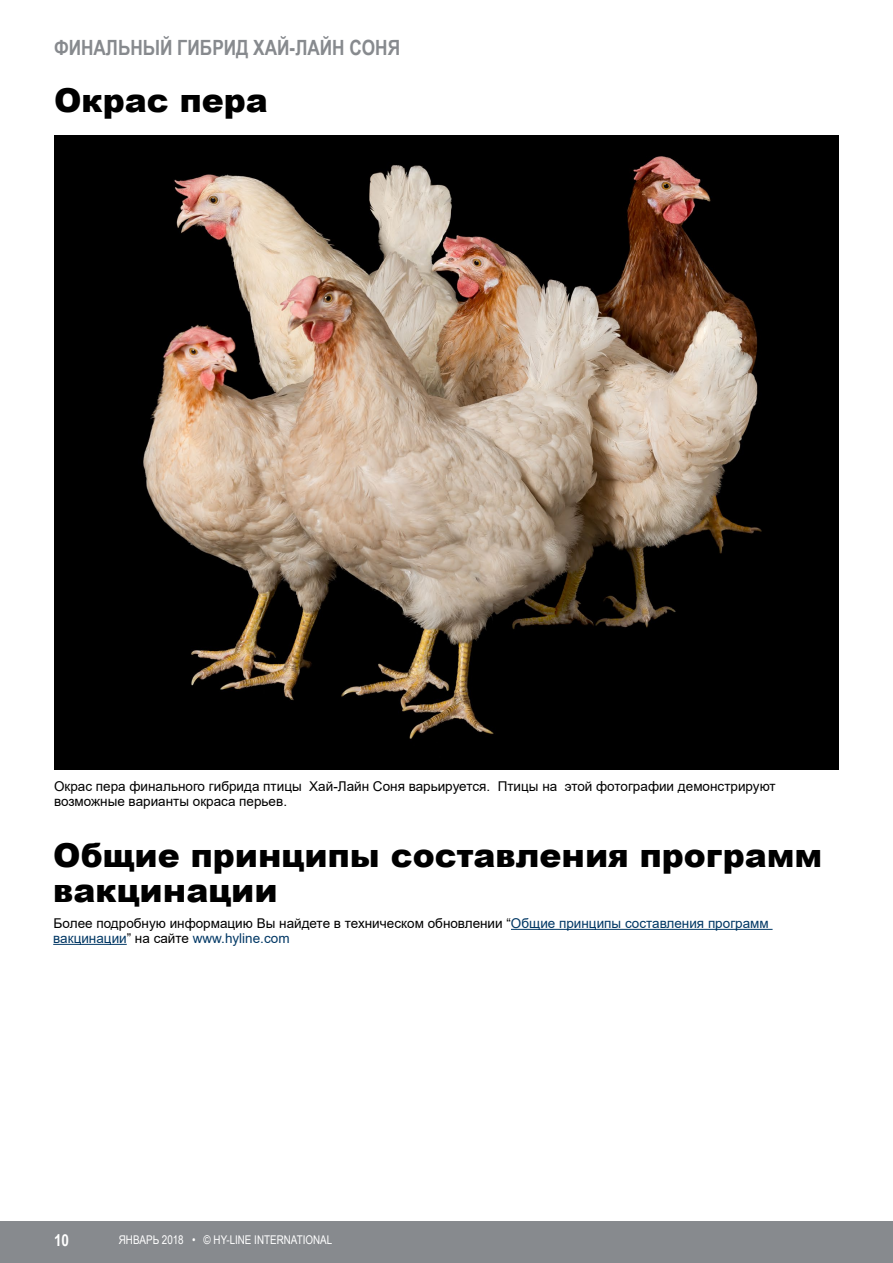
<style>
.page{position:relative;width:893px;height:1263px;background:#fff}
.page>*{position:absolute;margin:0;border:0;box-sizing:border-box;transform-origin:0 0}
.t1{font:900 33px/34.5px "Arial";color:#000}
.t2{font:700 21px "Arial Narrow";color:#878a8e}
.t3{font:700 16.5px "Arial Narrow";color:#fff}
.t4{font:13.5px/15px "Arial";color:#000}
.t5{font:12px "Arial Narrow";color:#fff}
.s1{color:#003764}
</style>
<div class="page">
<div style="left:0;top:1221px;width:893px;height:42px;background:#878a8e"></div>
<img style="left:54px;top:135px;width:785px;height:634px">
<hr style="left:511px;top:929px;width:262px;height:1px;background:#003764">
<hr style="left:53px;top:944px;width:74px;height:1px;background:#003764">
<h2 class="t2" style="left:54px;top:32px;width:348px">ФИНАЛЬНЫЙ ГИБРИД ХАЙ-ЛАЙН СОНЯ</h2>
<h1 class="t1" style="left:54px;top:82px;width:215px">Окрас пера</h1>
<p class="t4" style="left:54px;top:778px;width:723px">Окрас пера финального гибрида птицы Хай-Лайн Соня варьируется. Птицы на этой фотографии демонстрируют возможные варианты окраса перьев.</p>
<h1 class="t1" style="left:53px;top:837px;width:771px">Общие принципы составления программ вакцинации</h1>
<p class="t4" style="left:53px;top:915px;width:717px">Более подробную информацию Вы найдете в техническом обновлении “<span class="s1">Общие принципы составления программ вакцинации</span>” на сайте <span class="s1">www. hyline.com</span></p>
<p class="t3" style="left:54px;top:1227px;width:17px">10</p>
<p class="t5" style="left:119px;top:1231px;width:215px">ЯНВАРЬ 2018 • © HY-LINE INTERNATIONAL</p>
</div>
